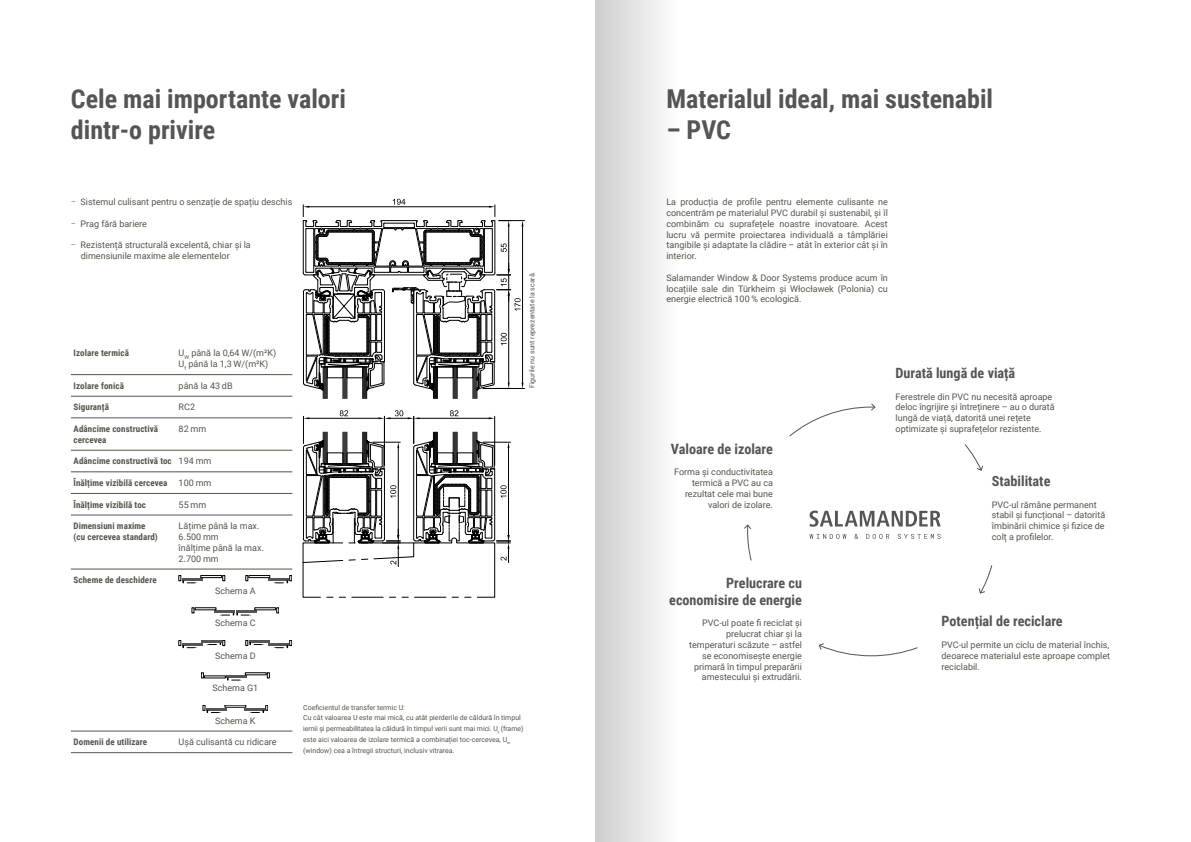
<style>
.page{position:relative;width:1191px;height:842px;background:#fff}
.page>*{position:absolute;margin:0;border:0;box-sizing:border-box;transform-origin:0 0}
.t1{font:700 26px/31.2px "Roboto Condensed";color:#535557}
.t2{font:700 14.2px/17px "Roboto Condensed";color:#535557;text-align:right}
.t3{font:9px/10.8px "Roboto";color:#57544b}
.t4{font:700 9px "Roboto Condensed";letter-spacing:.01em;color:#57544b}
.t5{font:7px/10.8px "Roboto";color:#57544b}
.s1{font-weight:300}
.s2{font-family:"Roboto";font-weight:400}
</style>
<div class="page">
<svg style="left:789px;top:403px;width:86px;height:34px"></svg>
<svg style="left:744px;top:524px;width:8px;height:37px"></svg>
<svg style="left:964px;top:444px;width:19px;height:27px"></svg>
<svg style="left:818px;top:643px;width:100px;height:13px"></svg>
<svg style="left:978px;top:565px;width:14px;height:29px"></svg>
<svg style="left:809px;top:511px;width:131px;height:16px"></svg>
<svg style="left:809px;top:534px;width:37px;height:5px"></svg>
<svg style="left:854px;top:534px;width:4px;height:5px"></svg>
<svg style="left:866px;top:534px;width:23px;height:5px"></svg>
<svg style="left:897px;top:534px;width:43px;height:5px"></svg>
<hr style="left:323px;top:367px;width:1px;height:31px;background:#000">
<hr style="left:327px;top:367px;width:1px;height:31px;background:#000">
<hr style="left:366px;top:367px;width:1px;height:31px;background:#000">
<hr style="left:362px;top:367px;width:1px;height:31px;background:#000">
<hr style="left:347px;top:367px;width:1px;height:31px;background:#000">
<hr style="left:343px;top:367px;width:1px;height:31px;background:#000">
<hr style="left:324px;top:367px;width:1px;height:31px;background:#000">
<hr style="left:325px;top:367px;width:1px;height:31px;background:#000">
<hr style="left:326px;top:367px;width:1px;height:31px;background:#000">
<hr style="left:344px;top:367px;width:1px;height:31px;background:#000">
<hr style="left:345px;top:367px;width:1px;height:31px;background:#000">
<hr style="left:346px;top:367px;width:1px;height:31px;background:#000">
<hr style="left:363px;top:367px;width:1px;height:31px;background:#000">
<hr style="left:364px;top:367px;width:1px;height:31px;background:#000">
<hr style="left:365px;top:367px;width:1px;height:31px;background:#000">
<hr style="left:433px;top:367px;width:1px;height:31px;background:#000">
<hr style="left:437px;top:367px;width:1px;height:31px;background:#000">
<hr style="left:477px;top:367px;width:1px;height:31px;background:#000">
<hr style="left:473px;top:367px;width:1px;height:31px;background:#000">
<hr style="left:457px;top:367px;width:1px;height:31px;background:#000">
<hr style="left:453px;top:367px;width:1px;height:31px;background:#000">
<hr style="left:434px;top:367px;width:1px;height:31px;background:#000">
<hr style="left:435px;top:367px;width:1px;height:31px;background:#000">
<hr style="left:436px;top:367px;width:1px;height:31px;background:#000">
<hr style="left:454px;top:367px;width:1px;height:31px;background:#000">
<hr style="left:455px;top:367px;width:1px;height:31px;background:#000">
<hr style="left:456px;top:367px;width:1px;height:31px;background:#000">
<hr style="left:474px;top:367px;width:1px;height:31px;background:#000">
<hr style="left:475px;top:367px;width:1px;height:31px;background:#000">
<hr style="left:476px;top:367px;width:1px;height:31px;background:#000">
<svg style="left:303px;top:410px;width:207px;height:188px"></svg>
<svg style="left:303px;top:199px;width:221px;height:192px"></svg>
<hr style="left:71px;top:374px;width:221px;height:1px;background:#57544b">
<hr style="left:71px;top:396px;width:221px;height:1px;background:#57544b">
<hr style="left:71px;top:418px;width:221px;height:1px;background:#57544b">
<hr style="left:71px;top:450px;width:221px;height:1px;background:#57544b">
<hr style="left:71px;top:472px;width:221px;height:1px;background:#57544b">
<hr style="left:71px;top:493px;width:221px;height:1px;background:#57544b">
<hr style="left:71px;top:515px;width:221px;height:1px;background:#57544b">
<hr style="left:71px;top:569px;width:221px;height:1px;background:#57544b">
<hr style="left:71px;top:731px;width:221px;height:1px;background:#57544b">
<hr style="left:71px;top:752px;width:221px;height:1px;background:#57544b">
<hr style="left:268px;top:579px;width:21px;height:2px;background:#535557">
<svg style="left:246px;top:575px;width:2px;height:6px"></svg>
<div style="left:249px;top:575px;width:21px;height:3px;border:1px solid #000"></div>
<svg style="left:273px;top:575px;width:19px;height:9px"></svg>
<hr style="left:182px;top:579px;width:21px;height:2px;background:#535557">
<svg style="left:223px;top:575px;width:2px;height:6px"></svg>
<div style="left:201px;top:575px;width:21px;height:3px;border:1px solid #000"></div>
<svg style="left:179px;top:575px;width:19px;height:9px"></svg>
<hr style="left:214px;top:611px;width:21px;height:2px;background:#535557">
<hr style="left:236px;top:611px;width:21px;height:2px;background:#535557">
<svg style="left:276px;top:608px;width:3px;height:5px"></svg>
<svg style="left:219px;top:613px;width:32px;height:3px"></svg>
<hr style="left:268px;top:643px;width:21px;height:2px;background:#535557">
<svg style="left:273px;top:640px;width:19px;height:8px"></svg>
<hr style="left:182px;top:643px;width:21px;height:2px;background:#535557">
<hr style="left:201px;top:640px;width:21px;height:2px;background:#535557">
<svg style="left:179px;top:640px;width:19px;height:8px"></svg>
<svg style="left:206px;top:640px;width:19px;height:6px"></svg>
<hr style="left:249px;top:640px;width:21px;height:2px;background:#535557">
<svg style="left:246px;top:640px;width:18px;height:6px"></svg>
<hr style="left:226px;top:676px;width:21px;height:2px;background:#535557">
<svg style="left:227px;top:678px;width:15px;height:3px"></svg>
<hr style="left:206px;top:708px;width:21px;height:2px;background:#535557">
<svg style="left:203px;top:705px;width:19px;height:8px"></svg>
<hr style="left:244px;top:708px;width:21px;height:2px;background:#535557">
<svg style="left:249px;top:705px;width:19px;height:8px"></svg>
<div style="left:595px;top:0;width:85px;height:842px;background:linear-gradient(to right,#cdcdcd,#fff)"></div>
<h1 class="t1" style="left:71px;top:82px;width:277px">Cele mai importante valori dintr-o privire</h1>
<h1 class="t1" style="left:666px;top:82px;width:328px">Materialul ideal, mai sustenabil</h1>
<h1 class="t1" style="left:666px;top:113px;width:66px">– PVC</h1>
<p class="t3" style="left:71px;top:196px;width:223px"><span class="s1">−</span> Sistemul culisant pentru o senzație de spațiu deschis</p>
<p class="t3" style="left:71px;top:218px;width:78px"><span class="s1">−</span> Prag fără bariere</p>
<p class="t3" style="left:81px;top:239px;width:171px;text-indent:-10px"><span class="s1">−</span> Rezistență structurală excelentă, chiar și la dimensiunile maxime ale elementelor</p>
<p class="t4" style="left:74px;top:347px;width:57px">Izolare termică</p>
<p class="t3" style="left:179px;top:347px;width:99px">U<sub>W</sub> până la 0,64 W/(m²K)<br>U<sub>f</sub> până la 1,3 W/(m²K)</p>
<p class="t4" style="left:74px;top:379px;width:52px">Izolare fonică</p>
<p class="t3" style="left:179px;top:380px;width:55px">până la 43 dB</p>
<p class="t4" style="left:74px;top:401px;width:37px">Siguranță</p>
<p class="t3" style="left:179px;top:401px;width:18px">RC2</p>
<p class="t4" style="left:74px;top:422px;width:86px">Adâncime constructivă</p>
<p class="t3" style="left:179px;top:423px;width:29px">82 mm</p>
<p class="t4" style="left:74px;top:433px;width:34px">cercevea</p>
<p class="t4" style="left:74px;top:455px;width:139px">Adâncime constructivă toc <span class="s2">194 mm</span></p>
<p class="t4" style="left:74px;top:476px;width:139px">Înălțime vizibilă cercevea <span class="s2">100 mm</span></p>
<p class="t4" style="left:74px;top:498px;width:74px">Înălțime vizibilă toc</p>
<p class="t3" style="left:179px;top:499px;width:29px">55 mm</p>
<p class="t4" style="left:74px;top:520px;width:74px">Dimensiuni maxime</p>
<p class="t3" style="left:179px;top:520px;width:82px">Lățime până la max.</p>
<p class="t4" style="left:74px;top:530px;width:86px">(cu cercevea standard)</p>
<p class="t3" style="left:179px;top:531px;width:87px">6.500 mm<br>înălțime până la max.<br>2.700 mm</p>
<p class="t4" style="left:74px;top:574px;width:85px">Scheme de deschidere</p>
<p class="t3" style="left:215px;top:585px;width:42px">Schema A</p>
<p class="t3" style="left:215px;top:617px;width:42px">Schema C</p>
<p class="t3" style="left:215px;top:650px;width:42px">Schema D</p>
<p class="t3" style="left:212px;top:682px;width:47px">Schema G1</p>
<p class="t3" style="left:215px;top:715px;width:42px">Schema K</p>
<p class="t4" style="left:74px;top:736px;width:75px">Domenii de utilizare</p>
<p class="t3" style="left:179px;top:736px;width:99px">Ușă culisantă cu ridicare</p>
<p class="t5" style="left:526px;top:388px;width:118px;rotate:-90deg">Figurile nu sunt reprezentate la scară.</p>
<p class="t5" style="left:303px;top:701px;width:222px">Coeficientul de transfer termic U:<br>Cu cât valoarea U este mai mică, cu atât pierderile de căldură în timpul iernii și permeabilitatea la căldură în timpul verii sunt mai mici. U<sub>f</sub> (frame) este aici valoarea de izolare termică a combinației toc-cercevea, U<sub>w </sub>(window) cea a întregii structuri, inclusiv vitrarea.</p>
<p class="t3" style="left:666px;top:196px;width:223px;text-align:justify">La producția de profile pentru elemente culisante ne concentrăm pe materialul PVC durabil și sustenabil, și îl combinăm cu suprafețele noastre inovatoare. Acest lucru vă permite proiectarea individuală a tâmplăriei tangibile și adaptate la clădire – atât în exterior cât și în interior.</p>
<p class="t3" style="left:666px;top:272px;width:223px;text-align:justify">Salamander Window &amp; Door Systems produce acum în locațiile sale din Türkheim și Włocławek (Polonia) cu energie electrică 100 % ecologică.</p>
<h2 class="t2" style="left:671px;top:440px;width:104px">Valoare de izolare</h2>
<p class="t3" style="left:674px;top:466px;width:100px;text-align:right">Forma și conductivitatea termică a PVC au ca rezultat cele mai bune valori de izolare.</p>
<h2 class="t2" style="left:669px;top:574px;width:134px">Prelucrare cu economisire de energie</h2>
<p class="t3" style="left:689px;top:617px;width:114px;text-align:right">PVC-ul poate fi reciclat și prelucrat chiar și la temperaturi scăzute – astfel se economisește energie primară în timpul preparării amestecului și extrudării.</p>
<h2 class="t2" style="left:895px;top:364px;width:121px">Durată lungă de viață</h2>
<p class="t3" style="left:895px;top:391px;width:160px">Ferestrele din PVC nu necesită aproape deloc îngrijire și întreținere – au o durată lungă de viață, datorită unei rețete optimizate și suprafețelor rezistente.</p>
<h2 class="t2" style="left:992px;top:472px;width:60px">Stabilitate</h2>
<p class="t3" style="left:992px;top:499px;width:115px">PVC-ul rămâne permanent stabil și funcțional – datorită îmbinării chimice și fizice de colț a profilelor.</p>
<h2 class="t2" style="left:941px;top:612px;width:123px">Potențial de reciclare</h2>
<p class="t3" style="left:941px;top:639px;width:170px;text-align:justify">PVC-ul permite un ciclu de material închis, deoarece materialul este aproape complet reciclabil.</p>
</div>
